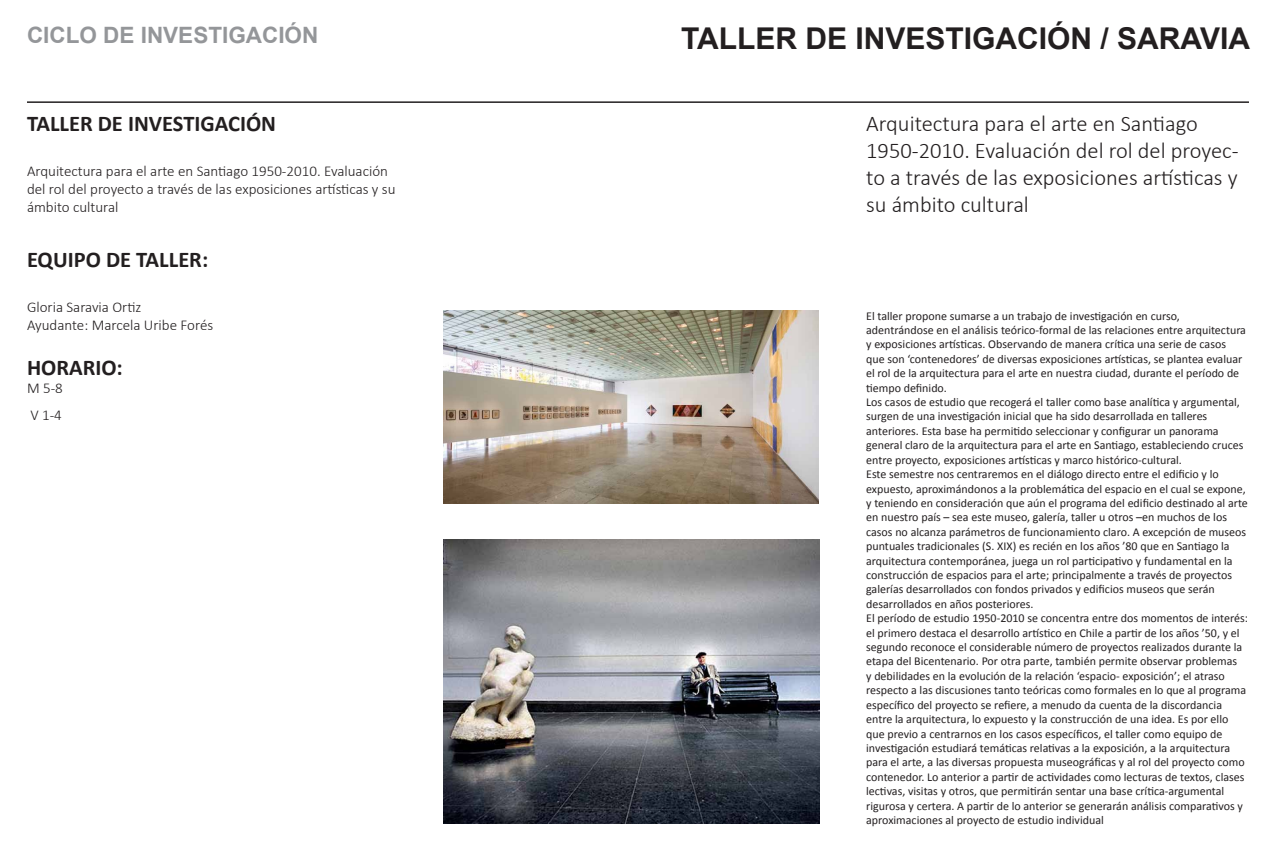
<style>
.page{position:relative;width:1276px;height:851px;background:#fff}
.page>*{position:absolute;margin:0;border:0;box-sizing:border-box;transform-origin:0 0}
.t1{font:700 30px "Arial";color:#231f20}
.t2{font:300 22.5px/27px "Calibri";color:#231f20}
.t3{font:700 22.5px "Calibri";color:#231f20}
.t4{font:700 22.5px "Arial";color:#949699}
.t5{font:300 15px/18px "Calibri";color:#231f20}
.t6{font:12px/14.4px "Calibri";color:#231f20}
</style>
<div class="page">
<hr style="left:27px;top:101px;width:1222px;height:2px;background:#231f20">
<img style="left:443px;top:539px;width:376px;height:284px">
<img style="left:443px;top:310px;width:375px;height:193px">
<h2 class="t4" style="left:27px;top:20px;width:293px">CICLO DE INVESTIGACIÓN</h2>
<h2 class="t3" style="left:27px;top:109px;width:251px">TALLER DE INVESTIGACIÓN</h2>
<p class="t5" style="left:27px;top:162px;width:370px">Arquitectura para el arte en Santiago 1950-2010. Evaluación del rol del proyecto a través de las exposiciones artísticas y su ámbito cultural</p>
<h2 class="t3" style="left:27px;top:244px;width:183px">EQUIPO DE TALLER:</h2>
<p class="t5" style="left:27px;top:297px;width:188px">Gloria Saravia Ortiz<br>Ayudante: Marcela Uribe Forés</p>
<h2 class="t3" style="left:27px;top:352px;width:97px">HORARIO:</h2>
<p class="t5" style="left:27px;top:374px;width:37px;line-height:27px">M 5-8<br>V 1-4</p>
<h1 class="t1" style="left:681px;top:18px;width:570px">TALLER DE INVESTIGACIÓN / SARAVIA</h1>
<h2 class="t2" style="left:866px;top:110px;width:374px">Arquitectura para el arte en Santiago 1950-2010. Evaluación del rol del proyec&shy;to a través de las exposiciones artísticas y su ámbito cultural</h2>
<p class="t6" style="left:866px;top:308px;width:383px">El taller propone sumarse a un trabajo de investigación en curso, adentrándose en el análisis teórico-formal de las relaciones entre arquitectura y exposiciones artísticas. Observando de manera crítica una serie de casos<br>que son ‘contenedores’ de diversas exposiciones artísticas, se plantea evaluar el rol de la arquitectura para el arte en nuestra ciudad, durante el período de tiempo definido.<br>Los casos de estudio que recogerá el taller como base analítica y argumental, surgen de una investigación inicial que ha sido desarrollada en talleres anteriores. Esta base ha permitido seleccionar y configurar un panorama general claro de la arquitectura para el arte en Santiago, estableciendo cruces entre proyecto, exposiciones artísticas y marco histórico-cultural.<br>Este semestre nos centraremos en el diálogo directo entre el edificio y lo expuesto, aproximándonos a la problemática del espacio en el cual se expone, y teniendo en consideración que aún el programa del edificio destinado al arte en nuestro país – sea este museo, galería, taller u otros –en muchos de los casos no alcanza parámetros de funcionamiento claro. A excepción de museos puntuales tradicionales (S. XIX) es recién en los años ’80 que en Santiago la arquitectura contemporánea, juega un rol participativo y fundamental en la construcción de espacios para el arte; principalmente a través de proyectos galerías desarrollados con fondos privados y edificios museos que serán desarrollados en años posteriores.<br>El período de estudio 1950-2010 se concentra entre dos momentos de interés: el primero destaca el desarrollo artístico en Chile a partir de los años ’50, y el segundo reconoce el considerable número de proyectos realizados durante la etapa del Bicentenario. Por otra parte, también permite observar problemas<br>y debilidades en la evolución de la relación ‘espacio- exposición’; el atraso respecto a las discusiones tanto teóricas como formales en lo que al programa específico del proyecto se refiere, a menudo da cuenta de la discordancia entre la arquitectura, lo expuesto y la construcción de una idea. Es por ello que previo a centrarnos en los casos específicos, el taller como equipo de investigación estudiará temáticas relativas a la exposición, a la arquitectura para el arte, a las diversas propuesta museográficas y al rol del proyecto como contenedor. Lo anterior a partir de actividades como lecturas de textos, clases lectivas, visitas y otros, que permitirán sentar una base crítica-argumental rigurosa y certera. A partir de lo anterior se generarán análisis comparativos y aproximaciones al proyecto de estudio individual</p>
</div>
